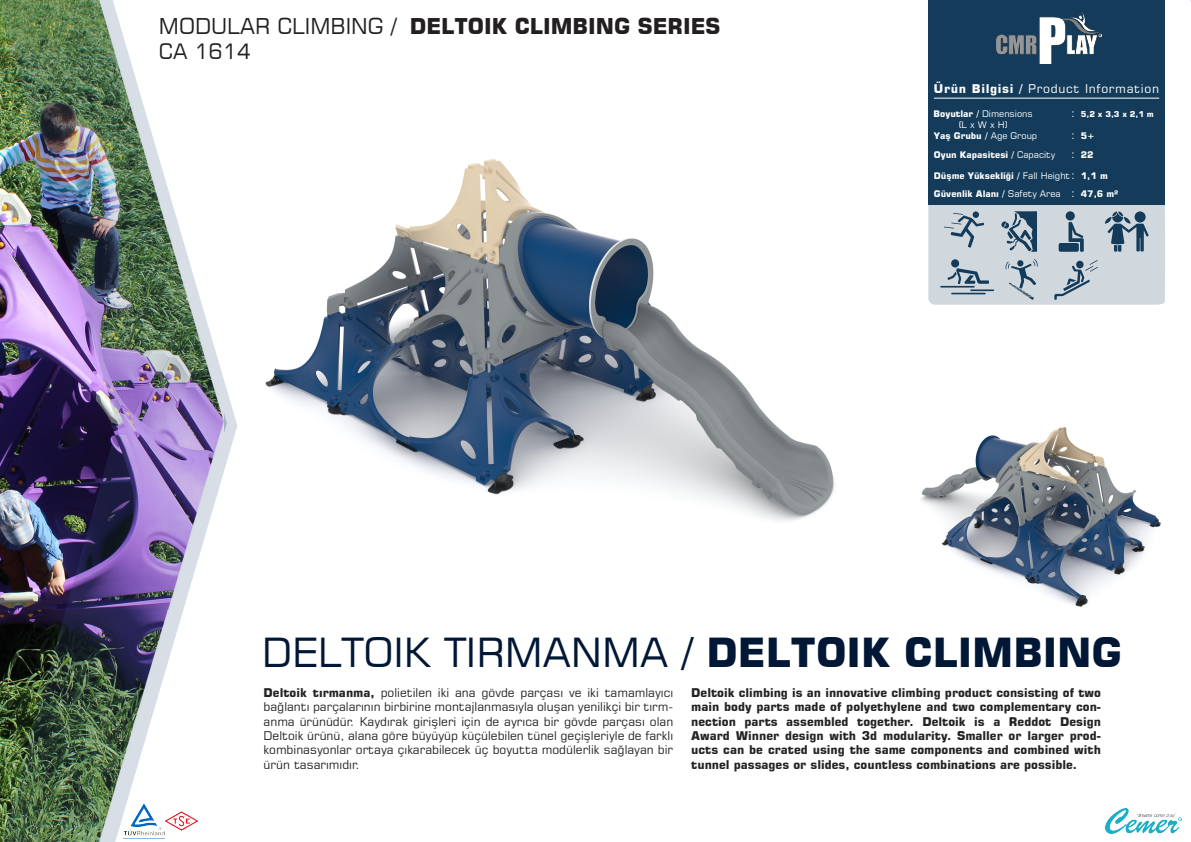
<style>
.page{position:relative;width:1191px;height:842px;background:#fff}
.page>*{position:absolute;margin:0;border:0;box-sizing:border-box;transform-origin:0 0}
.t1{font:40px "Square 721 BT";color:#001736}
.t2{font:700 21.7px "Square 721 BT";color:#231f20}
.t3{font:21px "Square 721 BT";color:#231f20}
.t4{font:12px/14.4px "Square 721 BT";color:#232323;text-align:justify}
.t5{font:700 12px/14.4px "Square 721 BT";color:#232323;text-align:justify}
.t6{font:12px "Square 721 BT";letter-spacing:.055em;color:#fff}
.t7{font:11px/21.3px "Square 721 BT";color:#fff}
.t8{font:700 9px/19.7px "Square 721 BT";color:#fff}
.t9{font:9px/10.8px "Square 721 BT";color:#fff;text-align:center}
.t10{font:700 8px "Square 721 BT";color:#fff}
.s1{font-weight:400}
.s2{font-weight:700}
</style>
<div class="page">
<img style="left:237px;top:159px;width:598px;height:362px">
<img style="left:1105px;top:808px;width:76px;height:25px">
<img style="left:0;top:0;width:237px;height:842px">
<div style="left:928px;top:0;width:236px;height:204px;background:#143b59"></div>
<img style="left:996px;top:13px;width:105px;height:51px">
<hr style="left:934px;top:98px;width:225px;height:1px;background:#fff">
<svg style="left:928px;top:204px;width:237px;height:101px;background:#b5c2cb"></svg>
<img style="left:921px;top:426px;width:240px;height:181px">
<h2 class="t2" style="left:159px;top:13px;width:563px"><span class="s1">MODULAR CLIMBING /</span> DELTOIK CLIMBING SERIES</h2>
<h3 class="t3" style="left:159px;top:38px;width:93px">CA 1614</h3>
<p class="t6" style="left:934px;top:81px;width:227px"><span class="s2">Ürün Bilgisi /</span> Product Information</p>
<p class="t9" style="left:933px;top:109px;width:101px"><span class="s2">Boyutlar /</span> Dimensions (L x W x H)</p>
<p class="t7" style="left:1071px;top:103px;width:5px">: :</p>
<p class="t7" style="left:1071px;top:144px;width:5px;line-height:20.6px">: :</p>
<p class="t7" style="left:1071px;top:183px;width:5px">:</p>
<p class="t10" style="left:1081px;top:110px;width:74px">5,2 x 3,3 x 2,1 m</p>
<p class="t8" style="left:1081px;top:126px;width:15px">5+<br>22</p>
<p class="t8" style="left:1081px;top:167px;width:39px;line-height:18.4px">1,1 m<br>47,6 m²</p>
<p class="t8" style="left:934px;top:126px;width:123px">Yaş Grubu / <span class="s1">Age Group<br></span>Oyun Kapasitesi / <span class="s1">Capacity</span></p>
<p class="t8" style="left:934px;top:167px;width:138px;line-height:18.4px">Düşme Yüksekliği / <span class="s1">Fall Height<br></span>Güvenlik Alanı / <span class="s1">Safety Area</span></p>
<h1 class="t1" style="left:262px;top:627px;width:862px">DELTOIK TIRMANMA / <span class="s2">DELTOIK CLIMBING</span></h1>
<p class="t4" style="left:264px;top:685px;width:411px"><span class="s2">Deltoik tırmanma,</span> polietilen iki ana gövde parçası ve iki tamamlayıcı bağlantı parçalarının birbirine montajlanmasıyla oluşan yenilikçi bir tırm&shy;anma ürünüdür. Kaydırak girişleri için de ayrıca bir gövde parçası olan Deltoik ürünü, alana göre büyüyüp küçülebilen tünel geçişleriyle de farklı kombinasyonlar ortaya çıkarabilecek üç boyutta modülerlik sağlayan bir ürün tasarımıdır.</p>
<p class="t5" style="left:691px;top:685px;width:411px">Deltoik climbing is an innovative climbing product consisting of two main body parts made of polyethylene and two complementary con&shy;nection parts assembled together. Deltoik is a Reddot Design Award Winner design with 3d modularity. Smaller or larger prod&shy;ucts can be crated using the same components and combined with tunnel passages or slides, countless combinations are possible.</p>
</div>
